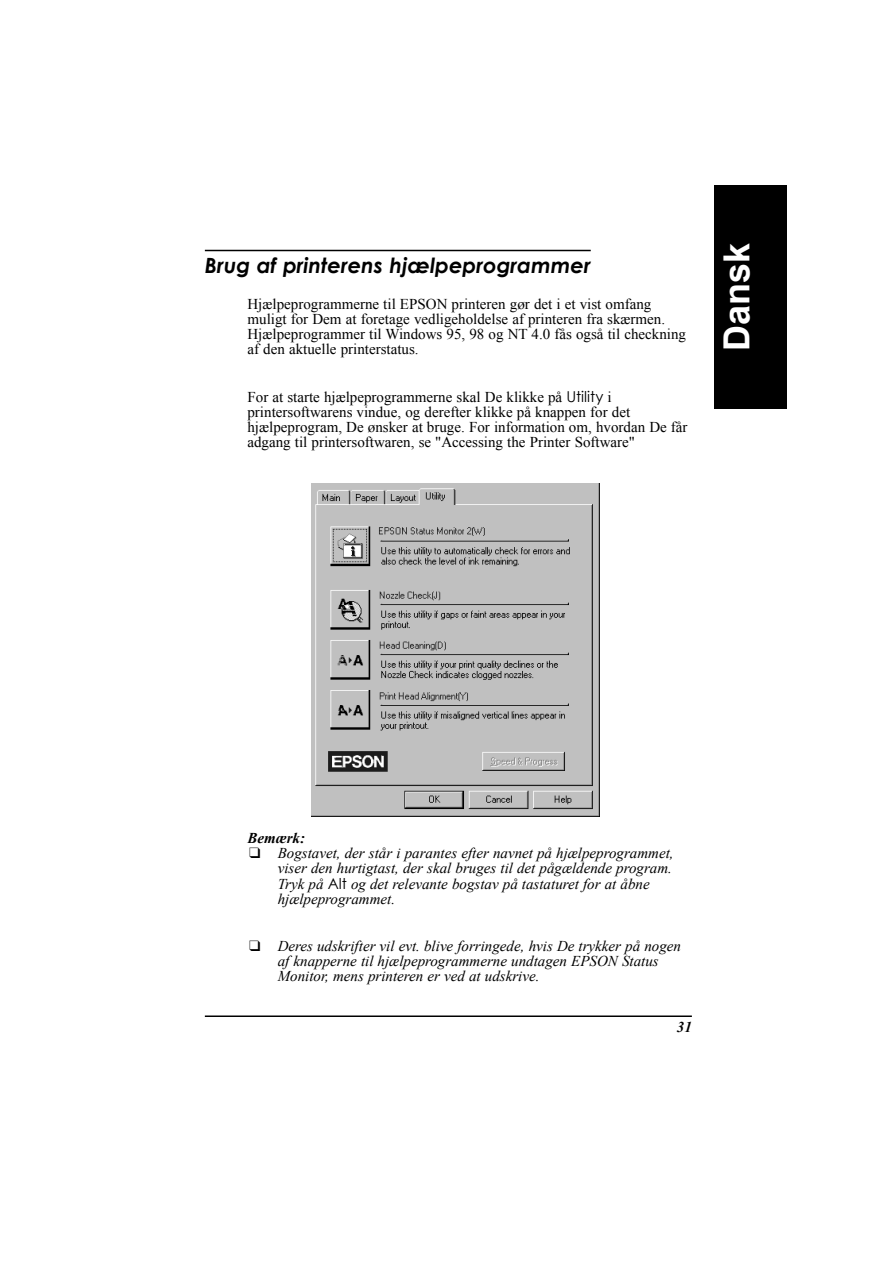
<style>
.page{position:relative;width:893px;height:1263px;background:#fff}
.page>*{position:absolute;margin:0;border:0;box-sizing:border-box;transform-origin:0 0}
.t1{font:700 36px "Arial";color:#fff}
.t2{font:italic 700 21px "Century Gothic";color:#000}
.t3{font:15px/15px "Times New Roman";color:#000}
.t4{font:italic 15px/15.8px "Times New Roman";color:#000;text-align:justify}
.t5{font:italic 700 15px "Times New Roman";color:#000}
.s1{font-family:"Century Gothic"}
.s2{font-family:"Century Gothic";font-style:normal}
</style>
<div class="page">
<hr style="left:205px;top:1016px;width:487px;height:1px;background:#000">
<hr style="left:205px;top:250px;width:385px;height:1px;background:#000">
<div style="left:714px;top:185px;width:73px;height:223px;background:#000"></div>
<img style="left:311px;top:483px;width:288px;height:333px">
<h2 class="t2" style="left:205px;top:257px;width:387px">Brug af printerens hjælpeprogrammer</h2>
<p class="t3" style="left:247px;top:298px;width:440px">Hjælpeprogrammerne til EPSON printeren gør det i et vist omfang muligt for Dem at foretage vedligeholdelse af printeren fra skærmen.<br>Hjælpeprogrammer til Windows 95, 98 og NT 4.0 fås også til checkning af den aktuelle printerstatus.</p>
<p class="t3" style="left:247px;top:391px;width:441px">For at starte hjælpeprogrammerne skal De klikke på <span class="s1">Utility</span> i printersoftwarens vindue, og derefter klikke på knappen for det hjælpeprogram, De ønsker at bruge. For information om, hvordan De får adgang til printersoftwaren, se "Accessing the Printer Software"</p>
<h1 class="t1" style="left:723px;top:351px;width:110px;rotate:-90deg">Dansk</h1>
<p class="t5" style="left:247px;top:832px;width:59px">Bemærk:</p>
<p class="t4" style="left:278px;top:847px;width:397px;text-indent:-28px">❑ Bogstavet, der står i parantes efter navnet på hjælpeprogrammet, viser den hurtigtast, der skal bruges til det pågældende program.<br>Tryk på <span class="s2">Alt</span> og det relevante bogstav på tastaturet for at åbne</p>
<p class="t4" style="left:278px;top:892px;width:119px">hjælpeprogrammet.</p>
<p class="t4" style="left:278px;top:940px;width:405px;line-height:15.3px;text-align:left;text-indent:-28px">❑ Deres udskrifter vil evt. blive forringede, hvis De trykker på nogen af knapperne til hjælpeprogrammerne undtagen EPSON Status<br>Monitor, mens printeren er ved at udskrive.</p>
<p class="t5" style="left:677px;top:1021px;width:16px">31</p>
</div>
